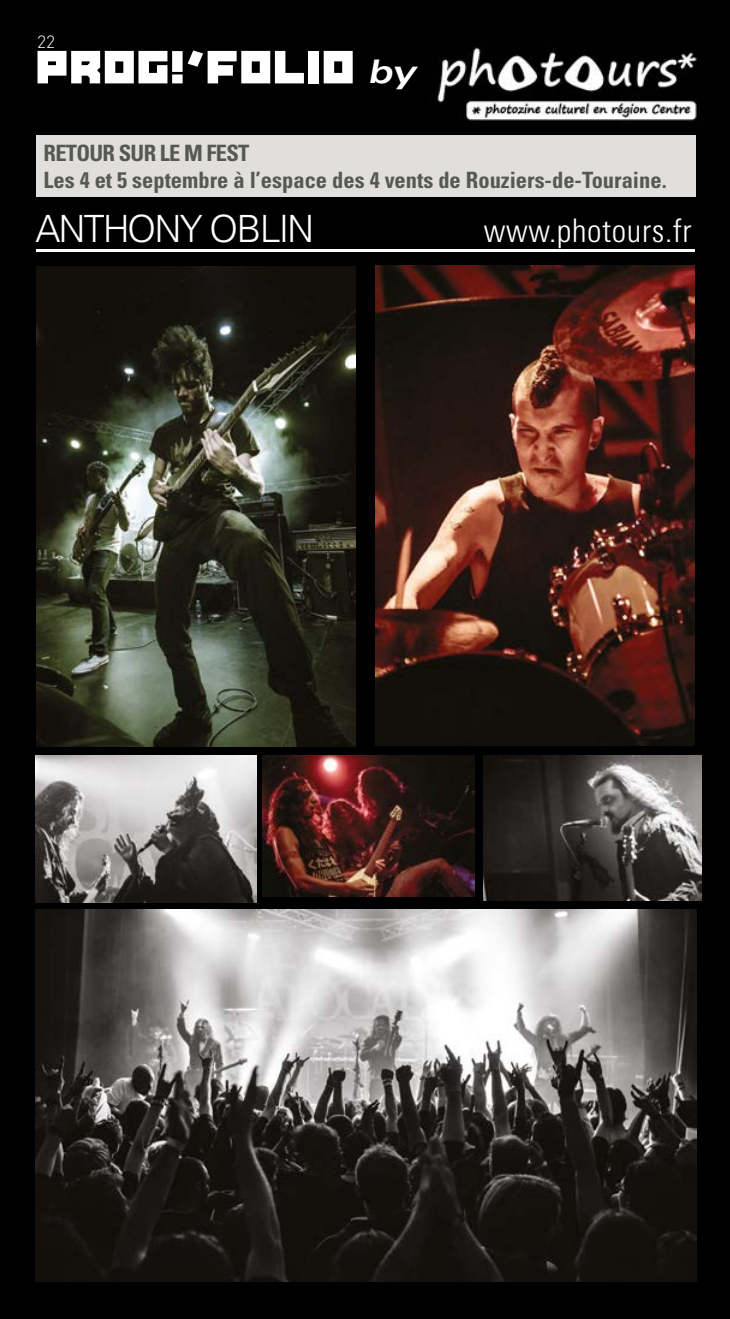
<style>
.page{position:relative;width:730px;height:1319px;background:#fff}
.page>*{position:absolute;margin:0;border:0;box-sizing:border-box;transform-origin:0 0}
.t1{font:50px "East Bloc ICG Closed";color:#fff}
.t2{font:300 37.5px "Univers LT Std";letter-spacing:-.05em;color:#fff}
.t3{font:300 condensed 32.5px "Univers LT Std";letter-spacing:.02em;color:#fff}
.t4{font:700 condensed 22.5px/27px "Univers";color:#575756}
.t5{font:300 17.5px "DIN";color:#fff}
.s1{font-size:42.5px}
.s2{font-family:"Univers";font-weight:700;font-style:italic;font-stretch:expanded;font-size:32.5px}
</style>
<div class="page">
<div style="left:0;top:0;width:730px;height:1318px;background:#000"></div>
<div style="left:36px;top:135px;width:660px;height:62px;background:#e0dfde"></div>
<img style="left:437px;top:47px;width:261px;height:77px">
<hr style="left:36px;top:250px;width:659px;height:2px;background:#fff">
<img style="left:36px;top:266px;width:319px;height:480px">
<img style="left:376px;top:266px;width:318px;height:479px">
<img style="left:262px;top:755px;width:213px;height:141px">
<img style="left:484px;top:755px;width:218px;height:144px">
<img style="left:35px;top:909px;width:661px;height:372px">
<img style="left:35px;top:755px;width:222px;height:147px">
<p class="t5" style="left:37px;top:31px;width:19px">22</p>
<h1 class="t1" style="left:35px;top:31px;width:388px">PROG<span class="s1">!’</span>FOLIO <span class="s2">by</span></h1>
<p class="t4" style="left:44px;top:139px;width:625px">RETOUR SUR LE M FEST<br>Les 4 et 5 septembre à l’espace des 4 vents de Rouziers-de-Touraine.</p>
<h2 class="t2" style="left:35px;top:206px;width:280px">ANTHONY OBLIN</h2>
<h3 class="t3" style="left:484px;top:210px;width:209px">www.photours.fr</h3>
</div>
